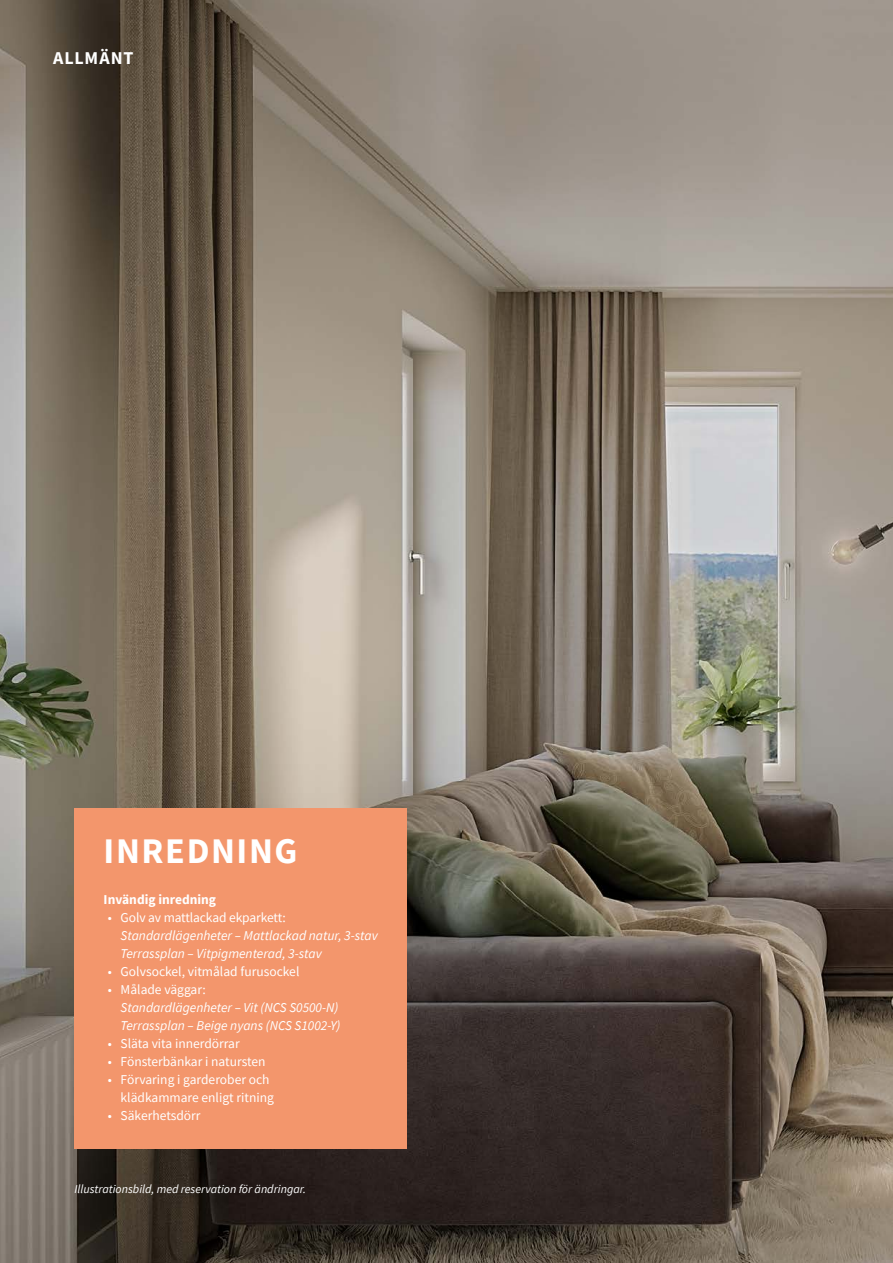
<style>
.page{position:relative;width:893px;height:1263px;background:#fff}
.page>*{position:absolute;margin:0;border:0;box-sizing:border-box;transform-origin:0 0}
.Specialrubrik_24_24{font:700 36px "Source Sans Pro";letter-spacing:.045em;color:#fff}
.Kapitel{font:700 18px "Source Sans Pro";letter-spacing:.055em;color:#fff}
.t1{font:italic 13.5px/18px "Source Sans Pro";color:#fff}
.t2{font:13.5px/18px "Source Sans Pro";color:#fff}
.Brödtextrubrik_9_12{font:700 13.5px "Source Sans Pro";color:#fff}
.Brödtext_9_12{font:italic 12px "Source Sans Pro";color:#fff}
.s1{font-style:normal}
</style>
<div class="page">
<img style="left:0;top:0;width:893px;height:1263px">
<div style="left:74px;top:808px;width:333px;height:340px;background:#f3966c"></div>
<p class="Kapitel" style="left:53px;top:46px;width:82px">ALLMÄNT</p>
<p class="Specialrubrik_24_24" style="left:104px;top:827px;width:195px">INREDNING</p>
<p class="Brödtextrubrik_9_12" style="left:104px;top:890px;width:114px">Invändig inredning</p>
<p class="t1" style="left:121px;top:908px;width:259px;text-indent:-13px"><span class="s1">• Golv av mattlackad ekparkett:<br></span>Standardlägenheter – Mattlackad natur, 3-stav<br>Terrassplan – Vitpigmenterad, 3-stav</p>
<p class="t2" style="left:108px;top:962px;width:193px">• Golvsockel, vitmålad furusockel</p>
<p class="t1" style="left:121px;top:980px;width:221px;text-indent:-13px"><span class="s1">• Målade väggar:<br></span>Standardlägenheter – Vit (NCS S0500-N)<br>Terrassplan – Beige nyans (NCS S1002-Y)</p>
<p class="t2" style="left:108px;top:1034px;width:133px">• Släta vita innerdörrar</p>
<p class="t2" style="left:108px;top:1052px;width:159px">• Fönsterbänkar i natursten</p>
<p class="t2" style="left:121px;top:1070px;width:155px;text-indent:-13px">• Förvaring i garderober och klädkammare enligt ritning</p>
<p class="t2" style="left:108px;top:1106px;width:94px">• Säkerhetsdörr</p>
<p class="Brödtext_9_12" style="left:74px;top:1182px;width:233px">Illustrationsbild, med reservation för ändringar.</p>
</div>
